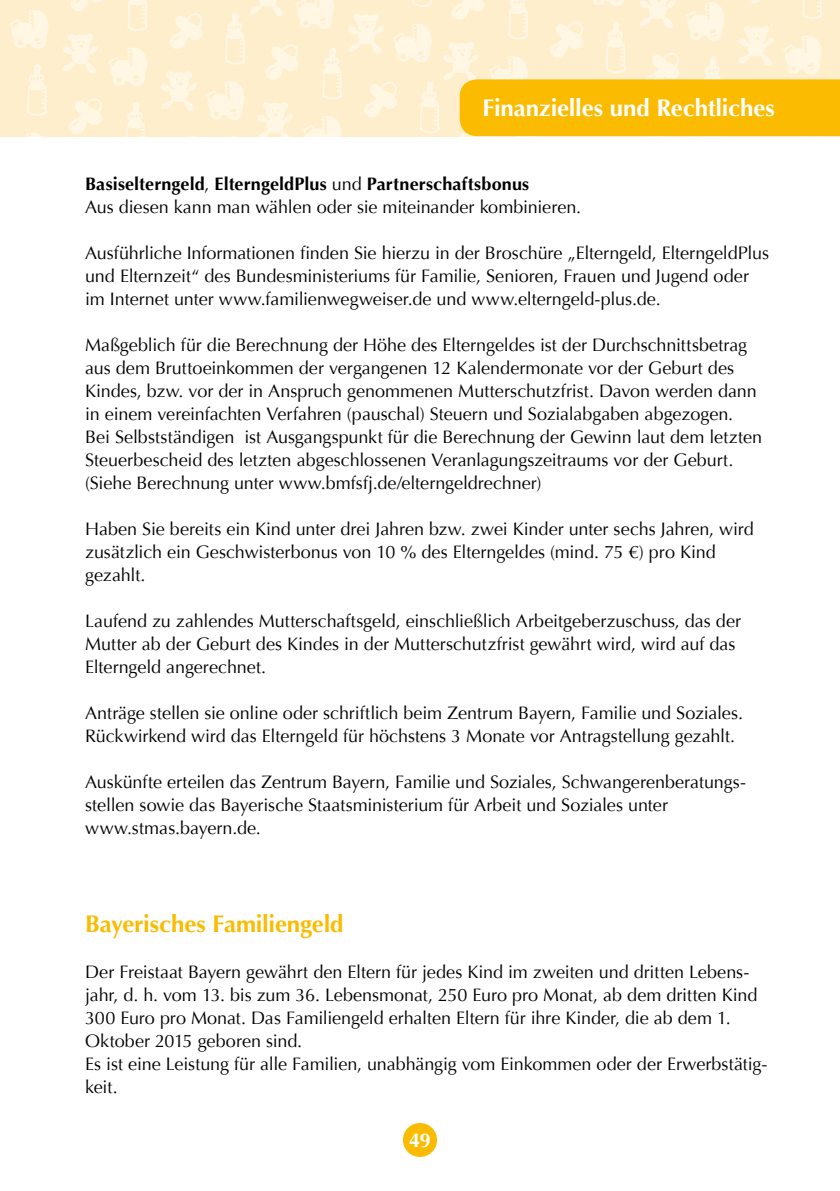
<style>
.page{position:relative;width:840px;height:1191px;background:#fff}
.page>*{position:absolute;margin:0;border:0;box-sizing:border-box;transform-origin:0 0}
.t1{font:700 24px "Optima";letter-spacing:-.005em;color:#fff}
.t2{font:700 24px "Optima";letter-spacing:-.005em;color:#fabb00}
.t3{font:700 20px "Optima";color:#fff}
.t4{font:18px/23px "Optima";letter-spacing:-.005em;color:#000}
.s1{font-weight:700}
</style>
<div class="page">
<div style="left:0;top:0;width:839px;height:136px;background:#ffeecb"></div>
<svg style="left:108px;top:48px;width:39px;height:38px"></svg>
<svg style="left:127px;top:0;width:21px;height:31px"></svg>
<svg style="left:9px;top:10px;width:40px;height:39px"></svg>
<svg style="left:62px;top:34px;width:36px;height:40px"></svg>
<svg style="left:71px;top:0;width:31px;height:11px"></svg>
<svg style="left:126px;top:102px;width:19px;height:34px"></svg>
<svg style="left:26px;top:132px;width:15px;height:4px"></svg>
<svg style="left:69px;top:98px;width:33px;height:36px"></svg>
<svg style="left:27px;top:64px;width:20px;height:52px"></svg>
<svg style="left:160px;top:0;width:679px;height:137px"></svg>
<div style="left:403px;top:1123px;width:34px;height:34px;background:#fabb00;border-radius:50%"></div>
<h1 class="t1" style="left:482px;top:94px;width:294px">Finanzielles und Rechtliches</h1>
<p class="t4" style="left:85px;top:172px;width:497px"><span class="s1">Basiselterngeld</span>, <span class="s1">ElterngeldPlus</span> und <span class="s1">Partnerschaftsbonus<br></span>Aus diesen kann man wählen oder sie miteinander kombinieren.</p>
<p class="t4" style="left:85px;top:241px;width:685px">Ausführliche Informationen finden Sie hierzu in der Broschüre „Elterngeld, ElterngeldPlus und Elternzeit“ des Bundesministeriums für Familie, Senioren, Frauen und Jugend oder im Internet unter www.familienwegweiser.de und www.elterngeld-plus.de.</p>
<p class="t4" style="left:85px;top:333px;width:678px">Maßgeblich für die Berechnung der Höhe des Elterngeldes ist der Durchschnittsbetrag aus dem Bruttoeinkommen der vergangenen 12 Kalendermonate vor der Geburt des Kindes, bzw. vor der in Anspruch genommenen Mutterschutzfrist. Davon werden dann in einem vereinfachten Verfahren (pauschal) Steuern und Sozialabgaben abgezogen.<br>Bei Selbstständigen ist Ausgangspunkt für die Berechnung der Gewinn laut dem letzten Steuerbescheid des letzten abgeschlossenen Veranlagungszeitraums vor der Geburt. (Siehe Berechnung unter www.bmfsfj.de/elterngeldrechner)</p>
<p class="t4" style="left:85px;top:517px;width:669px">Haben Sie bereits ein Kind unter drei Jahren bzw. zwei Kinder unter sechs Jahren, wird zusätzlich ein Geschwisterbonus von 10 % des Elterngeldes (mind. 75 €) pro Kind gezahlt.</p>
<p class="t4" style="left:85px;top:609px;width:657px">Laufend zu zahlendes Mutterschaftsgeld, einschließlich Arbeitgeberzuschuss, das der<br>Mutter ab der Geburt des Kindes in der Mutterschutzfrist gewährt wird, wird auf das<br>Elterngeld angerechnet.</p>
<p class="t4" style="left:85px;top:701px;width:659px">Anträge stellen sie online oder schriftlich beim Zentrum Bayern, Familie und Soziales.<br>Rückwirkend wird das Elterngeld für höchstens 3 Monate vor Antragstellung gezahlt.</p>
<p class="t4" style="left:85px;top:770px;width:662px">Auskünfte erteilen das Zentrum Bayern, Familie und Soziales, Schwangerenberatungs&shy;stellen sowie das Bayerische Staatsministerium für Arbeit und Soziales unter www.stmas.bayern.de.</p>
<h1 class="t2" style="left:85px;top:909px;width:260px">Bayerisches Familiengeld</h1>
<p class="t4" style="left:85px;top:960px;width:683px">Der Freistaat Bayern gewährt den Eltern für jedes Kind im zweiten und dritten Lebens&shy;jahr, d. h. vom 13. bis zum 36. Lebensmonat, 250 Euro pro Monat, ab dem dritten Kind 300 Euro pro Monat. Das Familiengeld erhalten Eltern für ihre Kinder, die ab dem 1.<br>Oktober 2015 geboren sind.<br>Es ist eine Leistung für alle Familien, unabhängig vom Einkommen oder der Erwerbstätig&shy;keit.</p>
<p class="t3" style="left:409px;top:1128px;width:23px">49</p>
</div>
